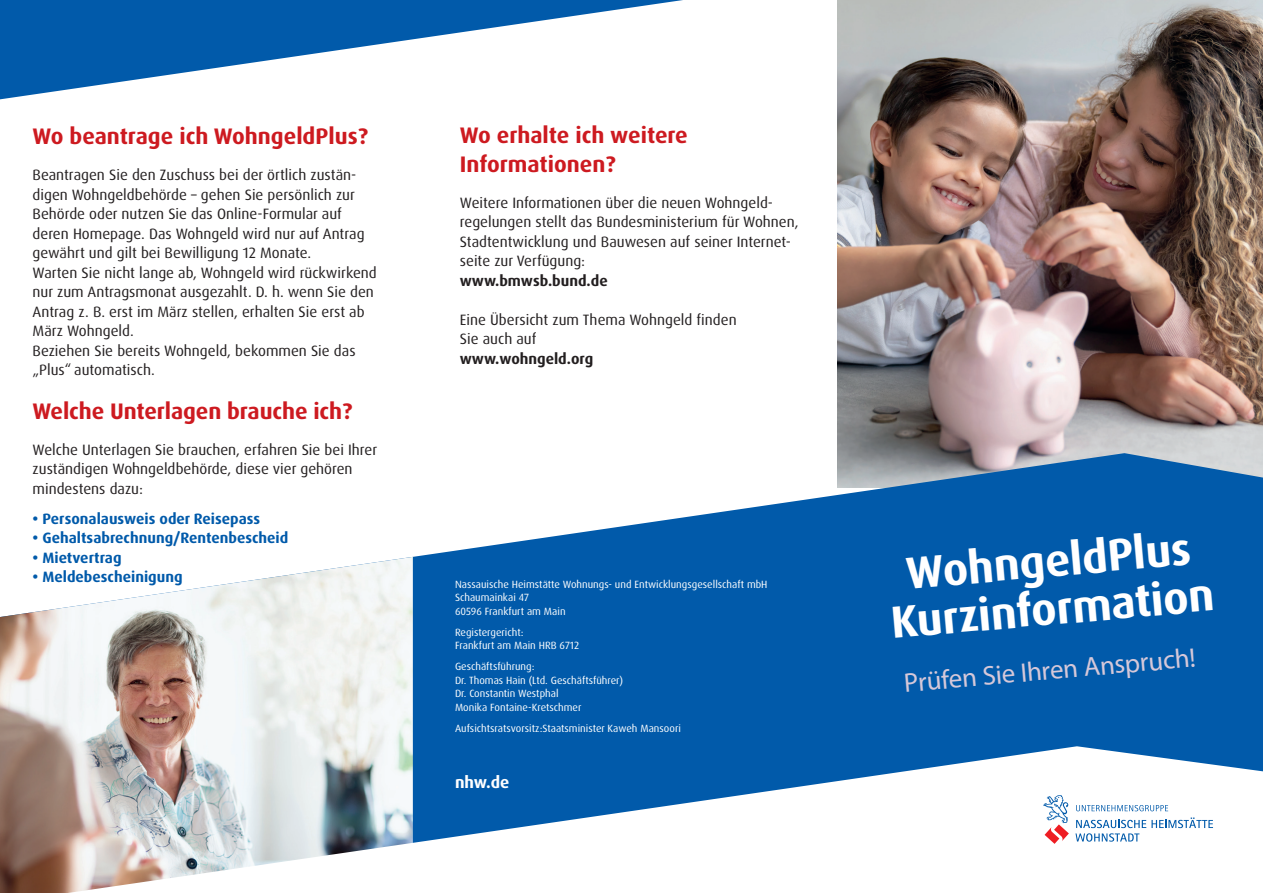
<style>
.page{position:relative;width:1263px;height:893px;background:#fff}
.page>*{position:absolute;margin:0;border:0;box-sizing:border-box;transform-origin:0 0}
.t1{font:700 45px "Dax Pro";color:#fff}
.t2{font:27px "Myriad Pro";color:#d6c8d9}
.t3{font:700 22.5px/28.8px "Dax Pro";color:#cd1a20}
.t4{font:700 16.5px "Dax Pro";color:#fff}
.t5{font:15px/19.5px "Dax Pro";color:#231f20}
.t6{font:700 15px "Dax Pro";color:#015aaa}
.t7{font:700 15px "Dax Pro";color:#231f20}
.t8{font:10.5px/13.5px "Dax Pro";color:#fff}
</style>
<div class="page">
<img style="left:837px;top:0;width:426px;height:453px">
<svg style="left:412px;top:453px;width:851px;height:293px;background:#2671b4"></svg>
<img style="left:0;top:557px;width:413px;height:336px">
<svg style="left:68px;top:746px;width:1195px;height:147px"></svg>
<svg style="left:1043px;top:795px;width:26px;height:49px"></svg>
<svg style="left:1076px;top:805px;width:92px;height:6px"></svg>
<svg style="left:1075px;top:817px;width:138px;height:25px"></svg>
<svg style="left:0;top:0;width:683px;height:99px"></svg>
<p class="t3" style="left:33px;top:122px;width:337px">Wo beantrage ich WohngeldPlus?</p>
<p class="t5" style="left:33px;top:165px;width:333px">Beantragen Sie den Zuschuss bei der örtlich zustän&shy;digen Wohngeldbehörde – gehen Sie persönlich zur Behörde oder nutzen Sie das Online-Formular auf deren Homepage. Das Wohngeld wird nur auf Antrag gewährt und gilt bei Bewilligung 12 Monate.</p>
<p class="t5" style="left:33px;top:263px;width:346px">Warten Sie nicht lange ab, Wohngeld wird rückwirkend nur zum Antragsmonat ausgezahlt. D. h. wenn Sie den Antrag z. B. erst im März stellen, erhalten Sie erst ab März Wohngeld.</p>
<p class="t5" style="left:33px;top:341px;width:324px">Beziehen Sie bereits Wohngeld, bekommen Sie das „Plus“ automatisch.</p>
<p class="t3" style="left:33px;top:397px;width:321px">Welche Unterlagen brauche ich?</p>
<p class="t5" style="left:33px;top:440px;width:346px">Welche Unterlagen Sie brauchen, erfahren Sie bei Ihrer zuständigen Wohngeldbehörde, diese vier gehören mindestens dazu:</p>
<p class="t6" style="left:33px;top:509px;width:229px">• Personalausweis oder Reisepass</p>
<p class="t6" style="left:33px;top:528px;width:257px">• Gehaltsabrechnung/Rentenbescheid</p>
<p class="t6" style="left:33px;top:548px;width:91px">• Mietvertrag</p>
<p class="t6" style="left:33px;top:567px;width:151px">• Meldebescheinigung</p>
<p class="t3" style="left:460px;top:121px;width:229px">Wo erhalte ich weitere<br>Informationen?</p>
<p class="t5" style="left:460px;top:193px;width:340px">Weitere Informationen über die neuen Wohngeld&shy;regelungen stellt das Bundesministerium für Wohnen, Stadtentwicklung und Bauwesen auf seiner Internet&shy;seite zur Verfügung:</p>
<p class="t7" style="left:460px;top:271px;width:149px">www.bmwsb.bund.de</p>
<p class="t5" style="left:460px;top:310px;width:278px">Eine Übersicht zum Thema Wohngeld finden<br>Sie auch auf</p>
<p class="t7" style="left:460px;top:349px;width:135px">www.wohngeld.org</p>
<p class="t8" style="left:455px;top:577px;width:314px">Nassauische Heimstätte Wohnungs- und Entwicklungsgesellschaft mbH</p>
<p class="t8" style="left:455px;top:591px;width:75px">Schaumainkai 47</p>
<p class="t8" style="left:455px;top:604px;width:112px">60596 Frankfurt am Main</p>
<p class="t8" style="left:455px;top:625px;width:70px">Registergericht:</p>
<p class="t8" style="left:455px;top:639px;width:126px">Frankfurt am Main HRB 6712</p>
<p class="t8" style="left:455px;top:660px;width:81px">Geschäftsführung:</p>
<p class="t8" style="left:455px;top:673px;width:170px">Dr. Thomas Hain (Ltd. Geschäftsführer)<br>Dr. Constantin Westphal<br>Monika Fontaine-Kretschmer</p>
<p class="t8" style="left:455px;top:721px;width:227px">Aufsichtsratsvorsitz:Staatsminister Kaweh Mansoori</p>
<p class="t4" style="left:455px;top:771px;width:56px">nhw.de</p>
<p class="t1" style="left:904px;top:544px;width:287px;rotate:-5deg">WohngeldPlus</p>
<p class="t1" style="left:889px;top:594px;width:326px;rotate:-5deg">Kurzinformation</p>
<p class="t2" style="left:903px;top:666px;width:294px;rotate:-5deg">Prüfen Sie Ihren Anspruch!</p>
</div>
